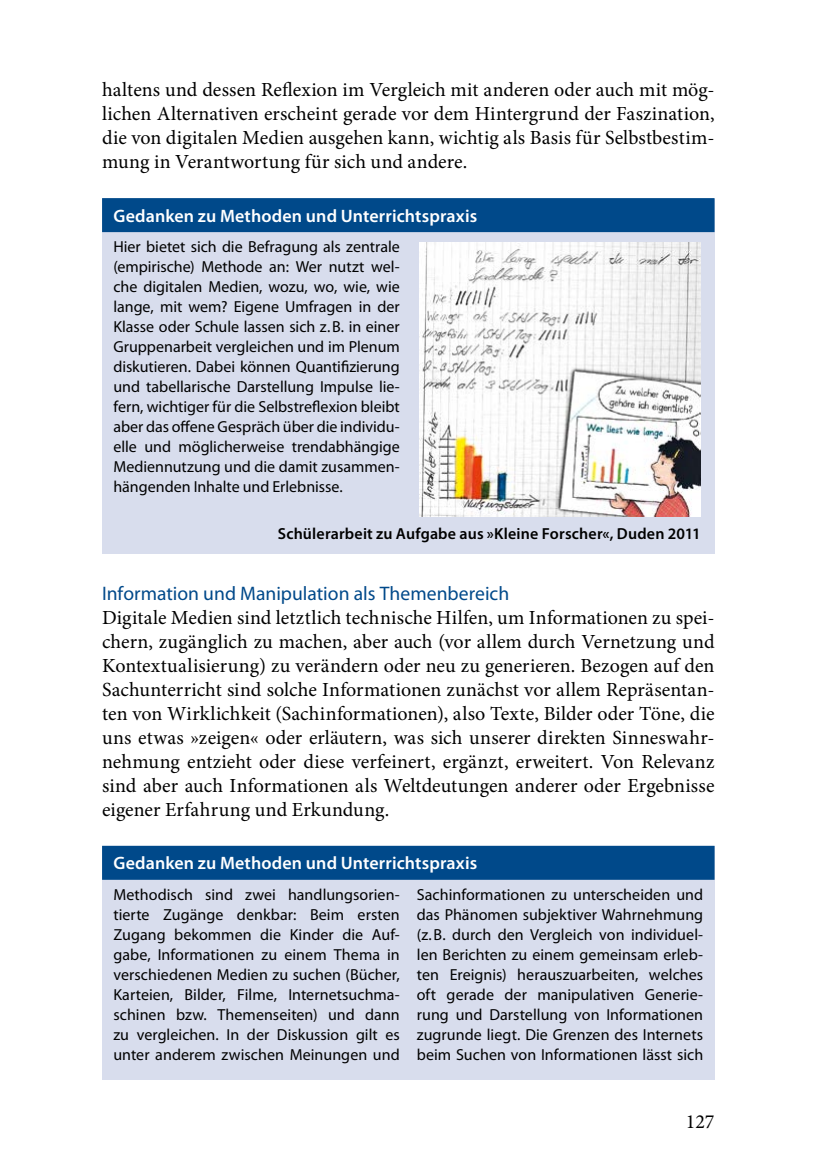
<style>
.page{position:relative;width:828px;height:1174px;background:#fff}
.page>*{position:absolute;margin:0;border:0;box-sizing:border-box;transform-origin:0 0}
.t1{font:20px/24px "Minion Pro";letter-spacing:.005em;color:#000;text-align:justify}
.t2{font:19.6px "Myriad Pro";color:#00498a}
.t3{font:600 18px "Myriad Pro";letter-spacing:.005em;color:#fff}
.t4{font:16px/20px "Myriad Pro";color:#000;text-align:justify}
.t5{font:600 16px "Myriad Pro";letter-spacing:.01em;color:#000}
</style>
<div class="page">
<div style="left:102px;top:199px;width:612px;height:354px;background:#d8dded"></div>
<div style="left:102px;top:198px;width:612px;height:34px;background:#00498a"></div>
<div style="left:102px;top:846px;width:612px;height:234px;background:#d8dded"></div>
<div style="left:102px;top:845px;width:612px;height:34px;background:#00498a"></div>
<img style="left:420px;top:242px;width:280px;height:274px">
<p class="t1" style="left:102px;top:78px;width:614px">haltens und dessen Reflexion im Vergleich mit anderen oder auch mit mög&shy;lichen Alternativen erscheint gerade vor dem Hintergrund der Faszination, die von digitalen Medien ausgehen kann, wichtig als Basis für Selbstbestim&shy;mung in Verantwortung für sich und andere.</p>
<p class="t3" style="left:113px;top:204px;width:365px">Gedanken zu Methoden und Unterrichtspraxis</p>
<p class="t4" style="left:113px;top:236px;width:288px">Hier bietet sich die Befragung als zentrale (empirische) Methode an: Wer nutzt wel&shy;che digitalen Medien, wozu, wo, wie, wie lange, mit wem? Eigene Umfragen in der Klasse oder Schule lassen sich z.B. in einer Gruppenarbeit vergleichen und im Plenum diskutieren. Dabei können Quantifizierung und tabellarische Darstellung Impulse lie&shy;fern, wichtiger für die Selbstreflexion bleibt aber das offene Gespräch über die individu&shy;elle und möglicherweise trendabhängige Mediennutzung und die damit zusammen&shy;hängenden Inhalte und Erlebnisse.</p>
<p class="t5" style="left:278px;top:524px;width:424px">Schülerarbeit zu Aufgabe aus »Kleine Forscher«, Duden 2011</p>
<p class="t2" style="left:102px;top:581px;width:409px">Information und Manipulation als Themenbereich</p>
<p class="t1" style="left:102px;top:606px;width:614px">Digitale Medien sind letztlich technische Hilfen, um Informationen zu spei&shy;chern, zugänglich zu machen, aber auch (vor allem durch Vernetzung und Kontextualisierung) zu verändern oder neu zu generieren. Bezogen auf den Sachunterricht sind solche Informationen zunächst vor allem Repräsentan&shy;ten von Wirklichkeit (Sachinformationen), also Texte, Bilder oder Töne, die uns etwas »zeigen« oder erläutern, was sich unserer direkten Sinneswahr&shy;nehmung entzieht oder diese verfeinert, ergänzt, erweitert. Von Relevanz sind aber auch Informationen als Weltdeutungen anderer oder Ergebnisse eigener Erfahrung und Erkundung.</p>
<p class="t3" style="left:113px;top:851px;width:365px">Gedanken zu Methoden und Unterrichtspraxis</p>
<p class="t4" style="left:113px;top:884px;width:288px">Methodisch sind zwei handlungsorien&shy;tierte Zugänge denkbar: Beim ersten Zugang bekommen die Kinder die Auf&shy;gabe, Informationen zu einem Thema in verschiedenen Medien zu suchen (Bücher, Karteien, Bilder, Filme, Internetsuchma&shy;schinen bzw. Themenseiten) und dann zu vergleichen. In der Diskussion gilt es unter anderem zwischen Meinungen und</p>
<p class="t4" style="left:417px;top:884px;width:288px">Sachinformationen zu unterscheiden und das Phänomen subjektiver Wahrnehmung (z.B. durch den Vergleich von individuel&shy;len Berichten zu einem gemeinsam erleb&shy;ten Ereignis) herauszuarbeiten, welches oft gerade der manipulativen Generie&shy;rung und Darstellung von Informationen zugrunde liegt. Die Grenzen des Internets beim Suchen von Informationen lässt sich</p>
<p class="t1" style="left:686px;top:1109px;width:30px">127</p>
</div>
